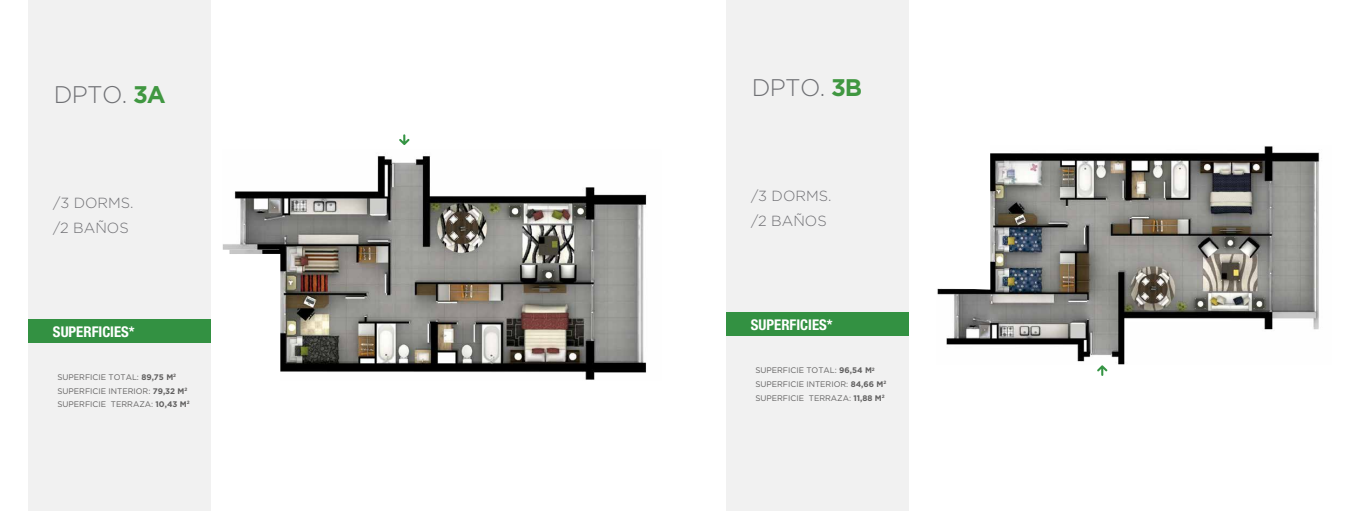
<style>
.page{position:relative;width:1361px;height:511px;background:#fff}
.page>*{position:absolute;margin:0;border:0;box-sizing:border-box;transform-origin:0 0}
.t1{font:300 24px "Gotham Pro";letter-spacing:-.03em;color:#6f7074}
.t2{font:700 condensed 14.77px "Helvetica Neue";color:#fff}
.t3{font:300 14.62px/25px "Gotham Pro";color:#707074}
.t4{font:8.1px/13.5px "Gotham Pro";color:#616060}
.s1{font-weight:700;color:#409741}
.s2{font-weight:700}
</style>
<div class="page">
<img style="left:937px;top:146px;width:383px;height:218px">
<img style="left:223px;top:155px;width:424px;height:225px">
<svg style="left:399px;top:134px;width:10px;height:11px"></svg>
<svg style="left:1097px;top:365px;width:10px;height:10px"></svg>
<div style="left:29px;top:0;width:182px;height:510px;background:#f1f1f1"></div>
<div style="left:29px;top:319px;width:182px;height:23px;background:#339142"></div>
<div style="left:726px;top:0;width:183px;height:510px;background:#f1f1f1"></div>
<div style="left:726px;top:312px;width:183px;height:23px;background:#339142"></div>
<h1 class="t1" style="left:54px;top:81px;width:114px">DPTO. <span class="s1">3A</span></h1>
<h3 class="t3" style="left:53px;top:190px;width:82px">/3 DORMS. /2 BAÑOS</h3>
<h2 class="t2" style="left:53px;top:322px;width:83px">SUPERFICIES*</h2>
<p class="t4" style="left:57px;top:370px;width:134px">SUPERFICIE TOTAL: <span class="s2">89,75 M</span><sup>2<br></sup>SUPERFICIE INTERIOR: <span class="s2">79,32 M</span><sup>2<br></sup>SUPERFICIE TERRAZA: <span class="s2">10,43 M</span><sup>2</sup></p>
<h1 class="t1" style="left:751px;top:74px;width:112px">DPTO. <span class="s1">3B</span></h1>
<h3 class="t3" style="left:751px;top:183px;width:82px">/3 DORMS. /2 BAÑOS</h3>
<h2 class="t2" style="left:751px;top:315px;width:83px">SUPERFICIES*</h2>
<p class="t4" style="left:755px;top:363px;width:132px">SUPERFICIE TOTAL: <span class="s2">96,54 M</span><sup>2<br></sup>SUPERFICIE INTERIOR: <span class="s2">84,66 M</span><sup>2<br></sup>SUPERFICIE TERRAZA: <span class="s2">11,88 M</span><sup>2</sup></p>
</div>
